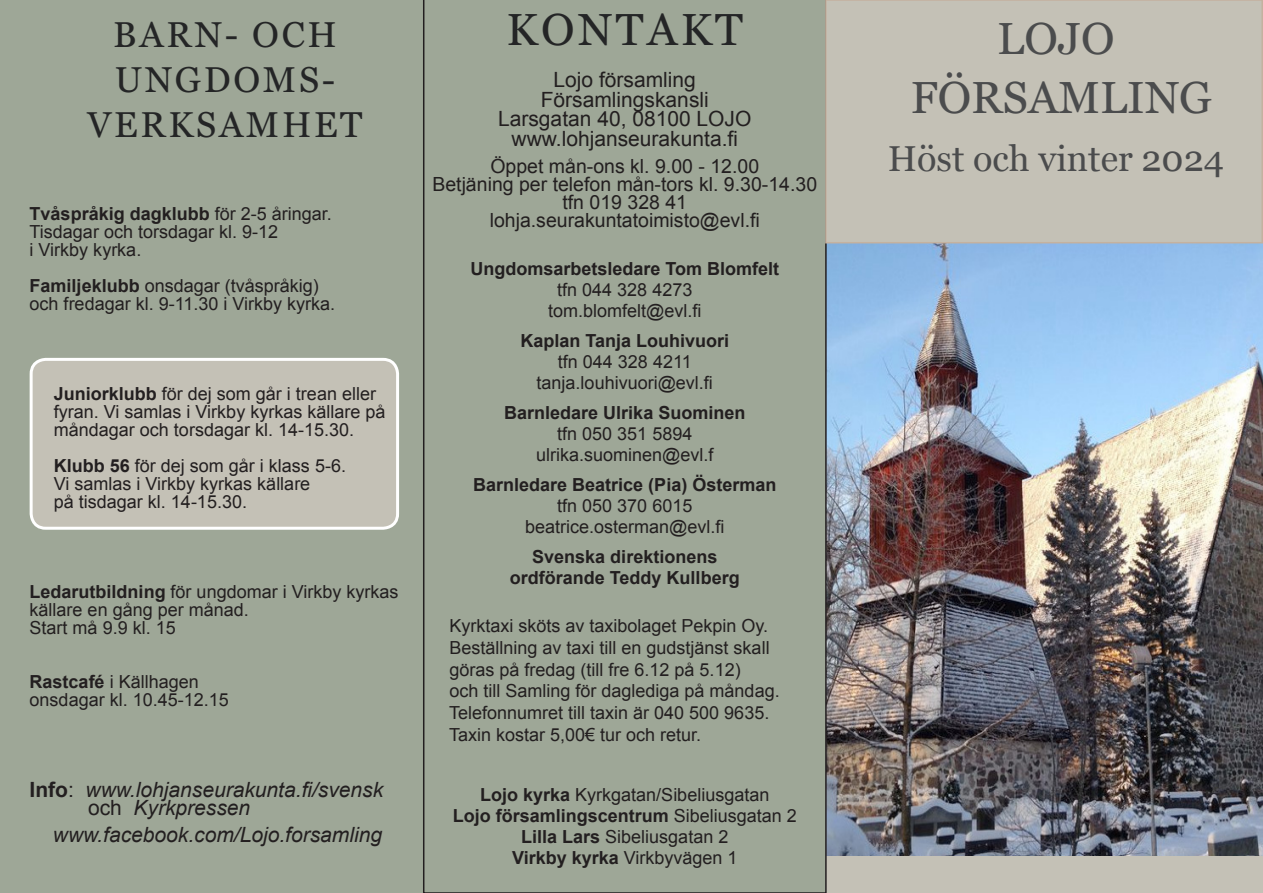
<style>
.page{position:relative;width:1263px;height:893px;background:#fff}
.page>*{position:absolute;margin:0;border:0;box-sizing:border-box;transform-origin:0 0}
.Right_panel_title{font:45px "Vani";color:#4b4c4d}
.Right_panel_title-2{font:45px "Vani";letter-spacing:.075em;color:#242526}
.Right_panel_title-3{font:36px "Vani";letter-spacing:.075em;color:#242526}
.Right_panel_title-4{font:36px "Vani";color:#4b4c4d}
.t1{font:italic 21px "Arial";color:#231f20}
.t2{font:21px "Arial";color:#231f20}
.t3{font:19.5px "Arial";color:#231f20}
.t4{font:18px/18px "Arial";color:#231f20}
.t5{font:700 18px "Arial";color:#231f20}
.s1{font-weight:700}
.s2{font-weight:700;font-style:normal}
.s3{font-style:normal}
</style>
<div class="page">
<div style="left:0;top:0;width:427px;height:892px;background:#9ea797"></div>
<div style="left:825px;top:221px;width:438px;height:672px;background:#c4c1b6"></div>
<img style="left:827px;top:243px;width:436px;height:613px">
<div style="left:423px;top:0;width:404px;height:893px;background:#9ea797"></div>
<div style="left:31px;top:359px;width:367px;height:169px;background:#c4c1b6;border-radius:15px"></div>
<div style="left:30px;top:358px;width:369px;height:172px;border:3px solid #fff;border-radius:15px"></div>
<div style="left:826px;top:0;width:436px;height:243px;background:#c4c1b6"></div>
<div style="left:825px;top:0;width:438px;height:243px;border:2px solid #c4b19f"></div>
<p class="Right_panel_title-3" style="left:113px;top:14px;width:225px">BARN- OCH</p>
<p class="Right_panel_title-3" style="left:115px;top:59px;width:222px">UNGDOMS-</p>
<p class="Right_panel_title-3" style="left:88px;top:104px;width:276px">VERKSAMHET</p>
<p class="t4" style="left:30px;top:205px;width:304px"><span class="s1">Tvåspråkig dagklubb</span> för 2-5 åringar.<br>Tisdagar och torsdagar kl. 9-12</p>
<p class="t4" style="left:30px;top:241px;width:113px">i Virkby kyrka.</p>
<p class="t4" style="left:30px;top:277px;width:307px"><span class="s1">Familjeklubb</span> onsdagar (tvåspråkig) och fredagar kl. 9-11.30 i Virkby kyrka.</p>
<p class="t4" style="left:54px;top:384px;width:333px"><span class="s1">Juniorklubb</span> för dej som går i trean eller fyran. Vi samlas i Virkby kyrkas källare på måndagar och torsdagar kl. 14-15.30.</p>
<p class="t4" style="left:54px;top:456px;width:294px"><span class="s1">Klubb 56</span> för dej som går i klass 5-6.<br>Vi samlas i Virkby kyrkas källare<br>på tisdagar kl. 14-15.30.</p>
<p class="t4" style="left:30px;top:583px;width:370px"><span class="s1">Ledarutbildning</span> för ungdomar i Virkby kyrkas</p>
<p class="t4" style="left:30px;top:601px;width:221px">källare en gång per månad.<br>Start må 9.9 kl. 15</p>
<p class="t4" style="left:30px;top:673px;width:171px"><span class="s1">Rastcafé</span> i Källhagen</p>
<p class="t4" style="left:30px;top:691px;width:201px">onsdagar kl. 10.45-12.15</p>
<p class="t1" style="left:30px;top:775px;width:355px"><span class="s2">Info</span><span class="s3">:</span> www.lohjanseurakunta.fi/svensk</p>
<p class="t1" style="left:88px;top:793px;width:164px"><span class="s3">och</span> Kyrkpressen</p>
<p class="t1" style="left:53px;top:820px;width:331px">www.facebook.com/Lojo.forsamling</p>
<p class="Right_panel_title-2" style="left:506px;top:3px;width:238px">KONTAKT</p>
<p class="t2" style="left:554px;top:66px;width:144px">Lojo församling</p>
<p class="t2" style="left:541px;top:86px;width:170px">Församlingskansli</p>
<p class="t2" style="left:498px;top:105px;width:255px">Larsgatan 40, 08100 LOJO</p>
<p class="t2" style="left:512px;top:125px;width:228px">www.lohjanseurakunta.fi</p>
<p class="t3" style="left:490px;top:153px;width:270px">Öppet mån-ons kl. 9.00 - 12.00</p>
<p class="t3" style="left:432px;top:171px;width:386px">Betjäning per telefon mån-tors kl. 9.30-14.30</p>
<p class="t3" style="left:562px;top:189px;width:126px">tfn 019 328 41</p>
<p class="t3" style="left:490px;top:207px;width:272px">lohja.seurakuntatoimisto@evl.fi</p>
<p class="t5" style="left:470px;top:257px;width:310px">Ungdomsarbetsledare Tom Blomfelt</p>
<p class="t4" style="left:557px;top:281px;width:137px">tfn 044 328 4273</p>
<p class="t4" style="left:548px;top:302px;width:155px">tom.blomfelt@evl.fi</p>
<p class="t5" style="left:520px;top:329px;width:210px">Kaplan Tanja Louhivuori</p>
<p class="t4" style="left:558px;top:353px;width:135px">tfn 044 328 4211</p>
<p class="t4" style="left:537px;top:374px;width:178px">tanja.louhivuori@evl.fi</p>
<p class="t5" style="left:504px;top:401px;width:243px">Barnledare Ulrika Suominen</p>
<p class="t4" style="left:557px;top:425px;width:137px">tfn 050 351 5894</p>
<p class="t4" style="left:536px;top:446px;width:179px">ulrika.suominen@evl.f</p>
<p class="t5" style="left:473px;top:473px;width:305px">Barnledare Beatrice (Pia) Österman</p>
<p class="t4" style="left:557px;top:497px;width:137px">tfn 050 370 6015</p>
<p class="t4" style="left:525px;top:518px;width:201px">beatrice.osterman@evl.fi</p>
<p class="t5" style="left:532px;top:545px;width:187px">Svenska direktionens</p>
<p class="t5" style="left:510px;top:566px;width:231px">ordförande Teddy Kullberg</p>
<p class="t4" style="left:449px;top:617px;width:320px">Kyrktaxi sköts av taxibolaget Pekpin Oy.</p>
<p class="t4" style="left:449px;top:639px;width:322px">Beställning av taxi till en gudstjänst skall</p>
<p class="t4" style="left:449px;top:661px;width:293px">göras på fredag (till fre 6.12 på 5.12)</p>
<p class="t4" style="left:449px;top:680px;width:332px;line-height:21.6px">och till Samling för daglediga på måndag.<br>Telefonnumret till taxin är 040 500 9635.<br>Taxin kostar 5,00€ tur och retur.</p>
<p class="t4" style="left:453px;top:784px;width:346px;line-height:21px;text-align:center"><span class="s1">Lojo kyrka</span> Kyrkgatan/Sibeliusgatan<br><span class="s1">Lojo församlingscentrum</span> Sibeliusgatan 2<br><span class="s1">Lilla Lars</span> Sibeliusgatan 2</p>
<p class="t4" style="left:512px;top:849px;width:227px"><span class="s1">Virkby kyrka</span> Virkbyvägen 1</p>
<p class="Right_panel_title" style="left:997px;top:12px;width:119px">LOJO</p>
<p class="Right_panel_title" style="left:911px;top:71px;width:303px">FÖRSAMLING</p>
<p class="Right_panel_title-4" style="left:888px;top:138px;width:338px">Höst och vinter 2024</p>
</div>
